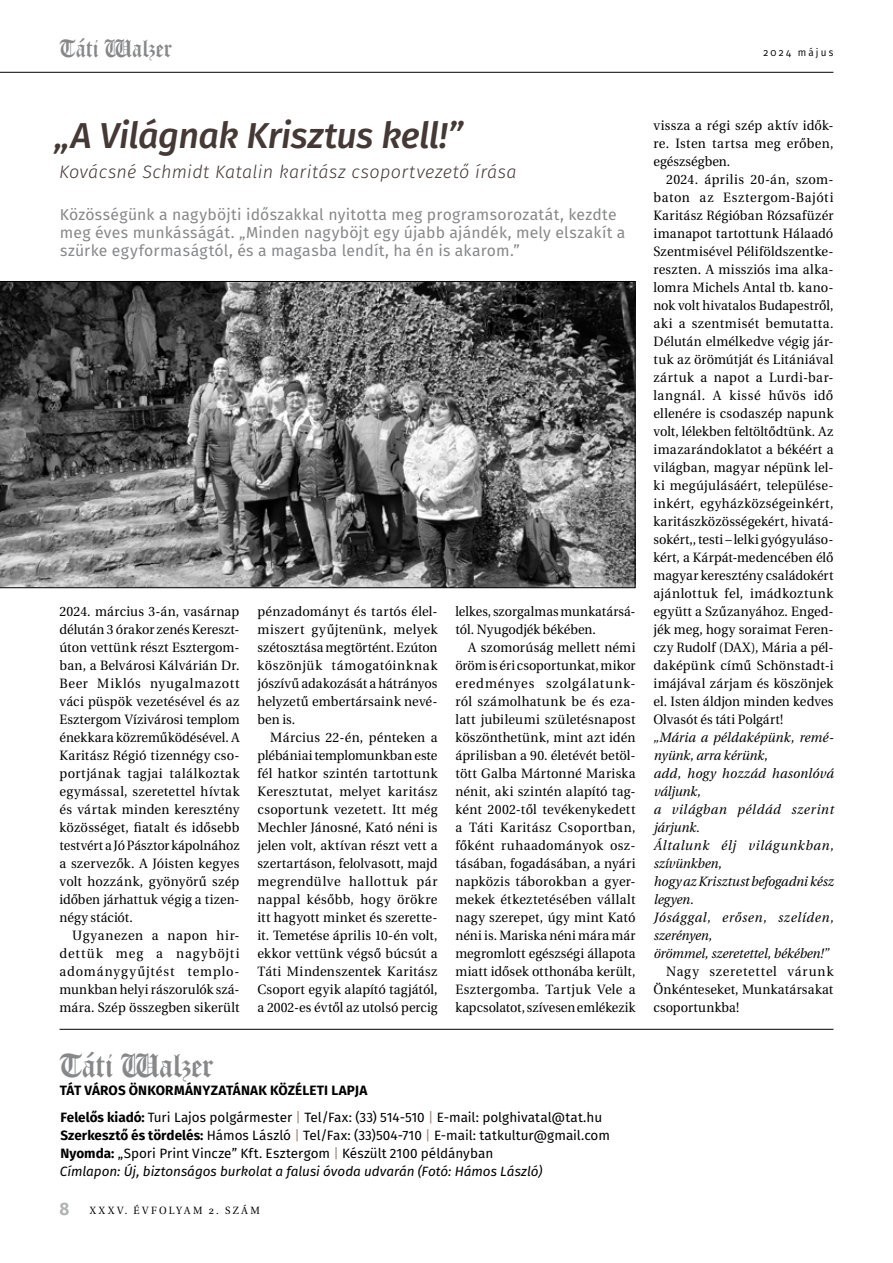
<style>
.page{position:relative;width:893px;height:1263px;background:#fff}
.page>*{position:absolute;margin:0;border:0;box-sizing:border-box;transform-origin:0 0}
.t1{font:italic 500 36px "Fira Sans";letter-spacing:-.015em;color:#453935}
.t2{font:36px "Abbey Blk CE";letter-spacing:-.005em;color:#87888a}
.t3{font:27px "Abbey Blk CE";letter-spacing:.01em;color:#87888a;scale:.95 1}
.t4{font:italic 300 18px "Fira Sans";letter-spacing:.02em;color:#453935}
.t5{font:700 18px "Fira Sans";color:#b1b3b4;scale:.95 1}
.t6{font:15.75px/18px "Fira Sans";letter-spacing:.015em;color:#87888a}
.t7{font:13.5px/18px "Heuristica";letter-spacing:.01em;color:#000;text-align:justify;scale:.96 1}
.t8{font:13.5px/18px "Fira Sans";color:#000}
.t9{font:italic 13.5px/18px "Heuristica";letter-spacing:.01em;color:#000;scale:.96 1}
.t10{font:13.5px/18px "Heuristica";letter-spacing:.01em;color:#000;scale:.94 1}
.t11{font:10.5px "Heuristica";letter-spacing:.255em;color:#000;scale:.95 1}
.t12{font:10.5px "Fira Sans";letter-spacing:.22em;color:#000;scale:.95 1}
.s1{font-weight:700}
.s2{color:#9f8477}
.s3{font-style:italic}
</style>
<div class="page">
<hr style="left:0;top:72px;width:833px;height:1px;background:#000">
<svg style="left:0;top:281px;width:635px;height:307px"></svg>
<hr style="left:60px;top:1029px;width:773px;height:1px;background:#000">
<h2 class="t3" style="left:60px;top:32px;width:120px">Táti Walzer</h2>
<p class="t12" style="left:763px;top:44px;width:75px">2024 május</p>
<h1 class="t1" style="left:55px;top:106px;width:410px">„A Világnak Krisztus kell!”</h1>
<h3 class="t4" style="left:59px;top:159px;width:459px">Kovácsné Schmidt Katalin karitász csoportvezető írása</h3>
<p class="t6" style="left:60px;top:205px;width:567px">Közösségünk a nagyböjti időszakkal nyitotta meg programsorozatát, kezdte meg éves munkásságát. „Minden nagyböjt egy újabb ajándék, mely elszakít a szürke egyformaságtól, és a magasba lendít, ha én is akarom.”</p>
<p class="t7" style="left:60px;top:602px;width:189px">2024. március 3-án, vasárnap délután 3 órakor zenés Kereszt&shy;úton vettünk részt Esztergom&shy;ban, a Belvárosi Kálvárián Dr.<br>Beer Miklós nyugalmazott váci püspök vezetésével és az Esztergom Vízivárosi templom énekkara közreműködésével. A Karitász Régió tizennégy cso&shy;portjának tagjai találkoztak egymással, szeretettel hívtak és vártak minden keresztény közösséget, fiatalt és idősebb testvért a Jó Pásztor kápolnához a szervezők. A Jóisten kegyes volt hozzánk, gyönyörű szép időben járhattuk végig a tizen&shy;négy stációt.</p>
<p class="t7" style="left:60px;top:926px;width:189px;text-indent:13px">Ugyanezen a napon hir&shy;dettük meg a nagyböjti adománygyűjtést templo&shy;munkban helyi rászorulók szá&shy;mára. Szép összegben sikerült</p>
<p class="t7" style="left:257px;top:602px;width:189px">pénzadományt és tartós élel&shy;miszert gyűjtenünk, melyek szétosztása megtörtént. Ezúton köszönjük támogatóinknak jószívű adakozását a hátrányos helyzetű embertársaink nevé&shy;ben is.</p>
<p class="t7" style="left:257px;top:728px;width:189px;text-indent:13px">Március 22-én, pénteken a plébániai templomunkban este fél hatkor szintén tartottunk Keresztutat, melyet karitász csoportunk vezetett. Itt még Mechler Jánosné, Kató néni is jelen volt, aktívan részt vett a szertartáson, felolvasott, majd megrendülve hallottuk pár nappal később, hogy örökre itt hagyott minket és szerette&shy;it. Temetése április 10-én volt, ekkor vettünk végső búcsút a Táti Mindenszentek Karitász Csoport egyik alapító tagjától, a 2002-es évtől az utolsó percig</p>
<p class="t10" style="left:455px;top:602px;width:193px">lelkes, szorgalmas munkatársá&shy;tól. Nyugodjék békében.</p>
<p class="t7" style="left:455px;top:638px;width:189px;text-indent:13px">A szomorúság mellett némi öröm is éri csoportunkat, mikor eredményes szolgálatunk&shy;ról számolhatunk be és eza&shy;latt jubileumi születésnapost köszönthetünk, mint azt idén áprilisban a 90. életévét betöl&shy;tött Galba Mártonné Mariska nénit, aki szintén alapító tag&shy;ként 2002-től tevékenykedett a Táti Karitász Csoportban, főként ruhaadományok osz&shy;tásában, fogadásában, a nyári napközis táborokban a gyer&shy;mekek étkeztetésében vállalt nagy szerepet, úgy mint Kató néni is. Mariska néni mára már megromlott egészségi állapota miatt idősek otthonába került, Esztergomba. Tartjuk Vele a kapcsolatot, szívesen emlékezik</p>
<h1 class="t2" style="left:59px;top:1044px;width:156px">Táti Walzer</h1>
<p class="t8" style="left:60px;top:1077px;width:544px;line-height:26.5px"><span class="s1">TÁT VÁROS ÖNKORMÁNYZATÁNAK KÖZÉLETI LAPJA<br>Felelős kiadó:</span> Turi Lajos polgármester <span class="s2">|</span> Tel/Fax: (33) 514-510 <span class="s2">|</span> E-mail: polghivatal@tat.hu</p>
<p class="t8" style="left:60px;top:1126px;width:552px"><span class="s1">Szerkesztő és tördelés:</span> Hámos László <span class="s2">|</span> Tel/Fax: (33)504-710 <span class="s2">|</span> E-mail: tatkultur@gmail.com<br><span class="s1">Nyomda:</span> „Spori Print Vincze” Kft. Esztergom <span class="s2">|</span> Készült 2100 példányban<br><span class="s3">Címlapon: Új, biztonságos burkolat a falusi óvoda udvarán (Fotó: Hámos László)</span></p>
<h3 class="t5" style="left:60px;top:1194px;width:12px">8</h3>
<p class="t11" style="left:90px;top:1202px;width:180px">XXXV. ÉVFOLYAM 2. SZÁM</p>
<p class="t7" style="left:653px;top:116px;width:189px">vissza a régi szép aktív idők&shy;re. Isten tartsa meg erőben, egészségben.</p>
<p class="t7" style="left:653px;top:170px;width:189px;text-indent:13px">2024. április 20-án, szom&shy;baton az Esztergom-Bajóti Karitász Régióban Rózsafüzér imanapot tartottunk Hálaadó Szentmisével Péliföldszentke&shy;reszten. A missziós ima alka&shy;lomra Michels Antal tb. kano&shy;nok volt hivatalos Budapestről, aki a szentmisét bemutatta.<br>Délután elmélkedve végig jár&shy;tuk az örömútját és Litániával zártuk a napot a Lurdi-bar&shy;langnál. A kissé hűvös idő ellenére is csodaszép napunk volt, lélekben feltöltődtünk. Az imazarándoklatot a békéért a világban, magyar népünk lel&shy;ki megújulásáért, települése&shy;inkért, egyházközségeinkért, karitászközösségekért, hivatá&shy;sokért,, testi – lelki gyógyuláso&shy;kért, a Kárpát-medencében élő magyar keresztény családokért ajánlottuk fel, imádkoztunk együtt a Szűzanyához. Enged&shy;jék meg, hogy soraimat Feren&shy;czy Rudolf (DAX), Mária a pél&shy;daképünk című Schönstadt-i imájával zárjam és köszönjek el. Isten áldjon minden kedves Olvasót és táti Polgárt!</p>
<p class="t9" style="left:653px;top:727px;width:189px">„Mária a példaképünk, remé&shy;nyünk, arra kérünk,<br>add, hogy hozzád hasonlóvá váljunk,<br>a világban példád szerint járjunk.<br>Általunk élj világunkban, szívünkben,<br>hogy az Krisztust befogadni kész legyen.<br>Jósággal, erősen, szelíden, szerényen,<br>örömmel, szeretettel, békében!”</p>
<p class="t7" style="left:653px;top:962px;width:189px;text-indent:13px">Nagy szeretettel várunk Önkénteseket, Munkatársakat csoportunkba!</p>
</div>
